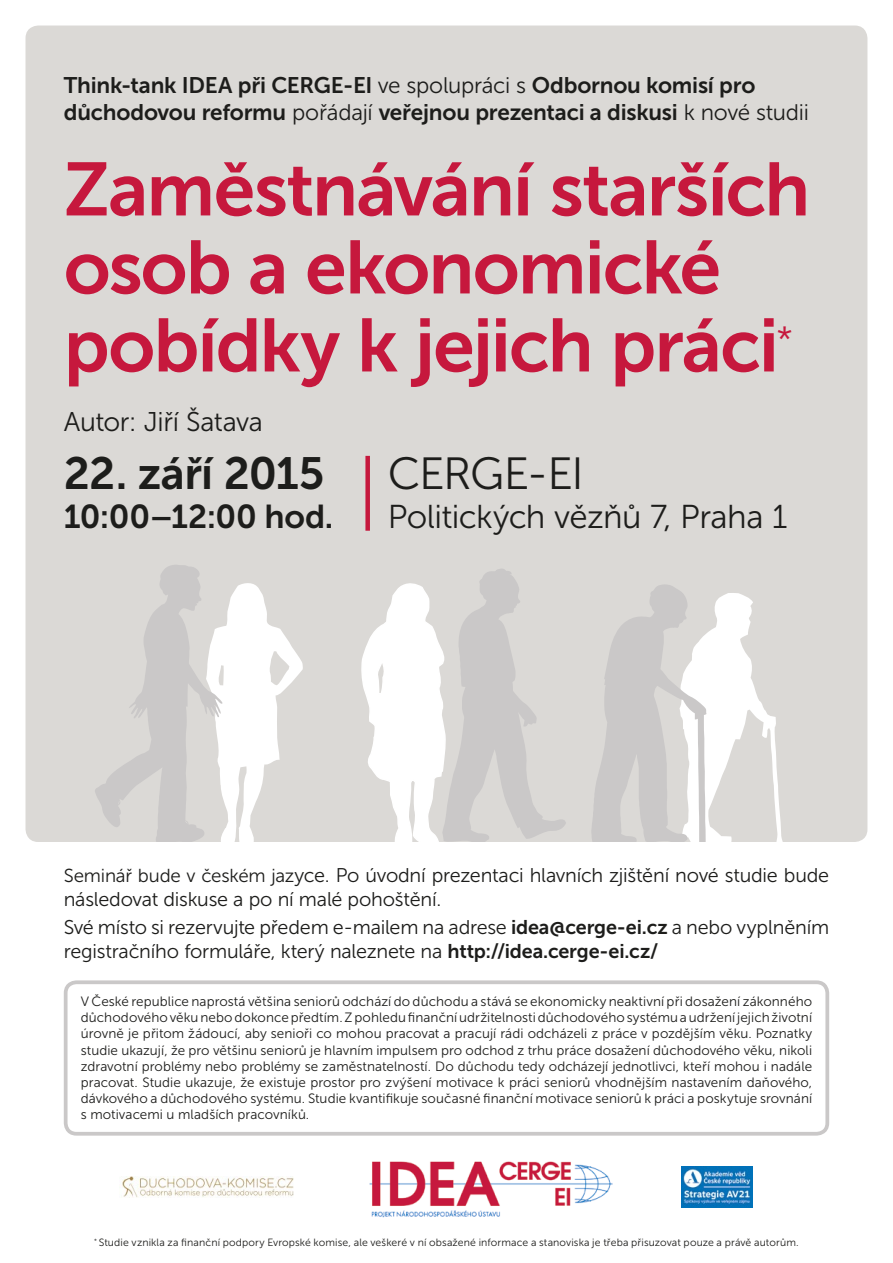
<style>
.page{position:relative;width:893px;height:1263px;background:#fff}
.page>*{position:absolute;margin:0;border:0;box-sizing:border-box;transform-origin:0 0}
.t1{font:75px/78px "Museo Sans 700";letter-spacing:-.025em;color:#c6183d}
.t2{font:45px "Museo Sans 700";letter-spacing:-.02em;color:#1d1d1b}
.t3{font:45px "Museo Sans 300";letter-spacing:-.035em;color:#1d1d1b}
.t4{font:33px "Museo Sans 300";letter-spacing:-.02em;color:#1d1d1b}
.t5{font:33px "Museo Sans 700";letter-spacing:-.005em;color:#1d1d1b}
.t6{font:27px "Museo Sans 300";letter-spacing:-.015em;color:#1d1d1b}
.t7{font:22.5px/27px "Museo Sans 700";letter-spacing:-.01em;color:#1d1d1b}
.t8{font:19.8px/23.7px "Museo Sans 300";letter-spacing:-.01em;color:#1d1d1b}
.t9{font:13.5px/16.2px "Museo Sans 300";letter-spacing:.005em;color:#1d1d1b;text-align:justify}
.t10{font:10.5px "Museo Sans 300";letter-spacing:.01em;color:#1d1d1b}
.s1{font-family:"Museo Sans 300"}
.s2{font-size:18.75px}
.s3{font-family:"Museo Sans 700"}
</style>
<div class="page">
<div style="left:64px;top:980px;width:765px;height:155px;border:4px solid #cac8c8;border-radius:11px"></div>
<div style="left:26px;top:26px;width:841px;height:816px;background:#dbd9d6;border-radius:13px"></div>
<img style="left:122px;top:1176px;width:171px;height:21px">
<img style="left:369px;top:1161px;width:244px;height:57px">
<div style="left:365px;top:456px;width:5px;height:75px;background:#c6183d"></div>
<svg style="left:95px;top:565px;width:208px;height:277px"></svg>
<svg style="left:361px;top:569px;width:205px;height:273px"></svg>
<svg style="left:591px;top:584px;width:192px;height:258px"></svg>
<img style="left:681px;top:1166px;width:72px;height:41px">
<p class="t7" style="left:64px;top:72px;width:747px">Think-tank IDEA při CERGE-EI <span class="s1">ve spolupráci s</span> Odbornou komisí pro důchodovou reformu <span class="s1">pořádají</span> veřejnou prezentaci a diskusi <span class="s1">k nové studii</span></p>
<p class="t1" style="left:64px;top:150px;width:748px">Zaměstnávání starších osob a ekonomické pobídky k jejich práci<sup>*</sup></p>
<p class="t6" style="left:64px;top:407px;width:201px">Autor: Jiří Šatava</p>
<p class="t2" style="left:64px;top:448px;width:262px">22. září 2015</p>
<p class="t3" style="left:388px;top:449px;width:197px">CERGE-EI</p>
<p class="t5" style="left:64px;top:499px;width:271px">10:00–12:00 hod.</p>
<p class="t4" style="left:388px;top:499px;width:401px">Politických vězňů 7, Praha 1</p>
<p class="t8" style="left:64px;top:864px;width:767px"><span class="s2">Seminář bude v českém jaz</span>yce. Po úvodní prezentaci hlavních zjištění nové studie bude následovat diskuse a po ní malé pohoštění.</p>
<p class="t8" style="left:64px;top:916px;width:767px">Své místo si rezervujte předem e-mailem na adrese <span class="s3">idea@cerge-ei.cz</span> a nebo vyplněním registračního formuláře, který naleznete na <span class="s3">http://idea.cerge-ei.cz/</span></p>
<p class="t9" style="left:81px;top:993px;width:733px">V České republice naprostá většina seniorů odchází do důchodu a stává se ekonomicky neaktivní při dosažení zákonného důchodového věku nebo dokonce předtím. Z pohledu finanční udržitelnosti důchodového systému a udržení jejich životní úrovně je přitom žádoucí, aby senioři co mohou pracovat a pracují rádi odcházeli z práce v pozdějším věku. Poznatky studie ukazují, že pro většinu seniorů je hlavním impulsem pro odchod z trhu práce dosažení důchodového věku, nikoli zdravotní problémy nebo problémy se zaměstnatelností. Do důchodu tedy odcházejí jednotlivci, kteří mohou i nadále pracovat. Studie ukazuje, že existuje prostor pro zvýšení motivace k práci seniorů vhodnějším nastavením daňového, dávkového a důchodového systému. Studie kvantifikuje současné finanční motivace seniorů k práci a poskytuje srovnání s motivacemi u mladších pracovníků.</p>
<p class="t10" style="left:94px;top:1237px;width:706px"><sup>*</sup> Studie vznikla za finanční podpory Evropské komise, ale veškeré v ní obsažené informace a stanoviska je třeba přisuzovat pouze a právě autorům.</p>
</div>
